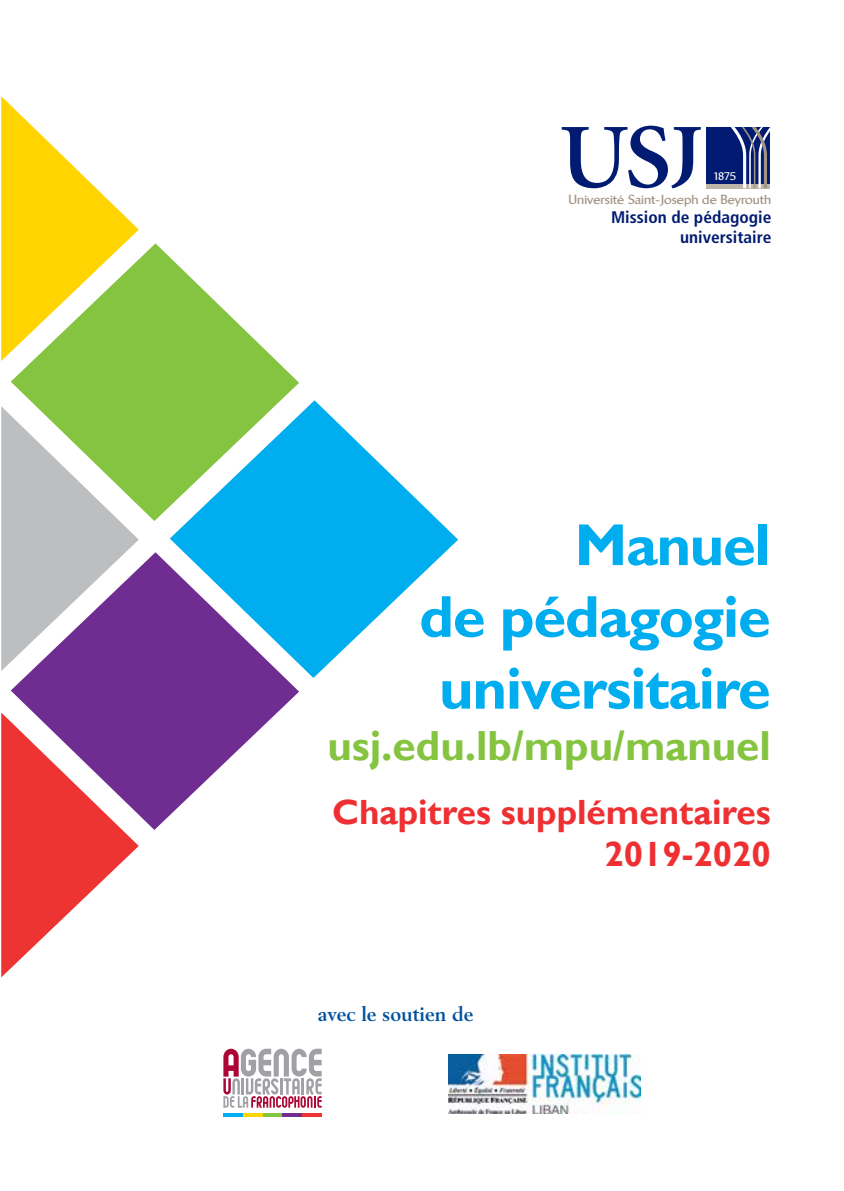
<style>
.page{position:relative;width:844px;height:1191px;background:#fff}
.page>*{position:absolute;margin:0;border:0;box-sizing:border-box;transform-origin:0 0}
.t1{font:700 59.5px/71.8px "Gill Sans";letter-spacing:-.02em;color:#00aeef;text-align:right}
.t2{font:700 42px "Gill Sans";color:#85c440}
.t3{font:700 35px/42px "Gill Sans";color:#ee3033;text-align:right}
.t4{font:700 20.12px "Berling";color:#00529c}
.t5{font:700 condensed 16.8px/20.1px "Frutiger";color:#001b71;text-align:right;scale:1.04 1}
.t6{font:700 12.6px "Linotype Brewery";color:#a39383;scale:1.04 1}
.t7{font:700 10.5px "Linotype Brewery";color:#fff;scale:1.04 1}
</style>
<div class="page">
<svg style="left:11px;top:243px;width:288px;height:278px;fill:#85c441"></svg>
<svg style="left:11px;top:552px;width:288px;height:278px;fill:#6f2c91"></svg>
<svg style="left:170px;top:400px;width:288px;height:278px"></svg>
<svg style="left:1px;top:96px;width:138px;height:265px"></svg>
<svg style="left:1px;top:406px;width:138px;height:265px"></svg>
<svg style="left:1px;top:712px;width:138px;height:265px"></svg>
<div style="left:706px;top:127px;width:64px;height:57px;background:#001b71"></div>
<hr style="left:706px;top:184px;width:64px;height:4px;background:#bfb4a8">
<svg style="left:730px;top:127px;width:40px;height:61px"></svg>
<svg style="left:561px;top:126px;width:139px;height:62px"></svg>
<svg style="left:223px;top:1048px;width:98px;height:59px"></svg>
<svg style="left:223px;top:1113px;width:20px;height:3px"></svg>
<svg style="left:243px;top:1113px;width:19px;height:3px"></svg>
<svg style="left:262px;top:1113px;width:20px;height:3px"></svg>
<svg style="left:282px;top:1113px;width:20px;height:3px"></svg>
<svg style="left:302px;top:1113px;width:19px;height:3px"></svg>
<img style="left:448px;top:1054px;width:192px;height:59px">
<p class="t7" style="left:713px;top:170px;width:23px">1875</p>
<p class="t5" style="left:611px;top:207px;width:156px">Mission de pédagogie universitaire</p>
<p class="t6" style="left:568px;top:192px;width:196px">Université Saint-Joseph de Beyrouth</p>
<h1 class="t1" style="left:419px;top:511px;width:353px">Manuel<br>de pédagogie universitaire</h1>
<p class="t2" style="left:327px;top:720px;width:445px">usj.edu.lb/mpu/manuel</p>
<p class="t3" style="left:332px;top:791px;width:440px">Chapitres supplémentaires<br>2019-2020</p>
<p class="t4" style="left:317px;top:1002px;width:157px">avec le soutien de</p>
</div>
